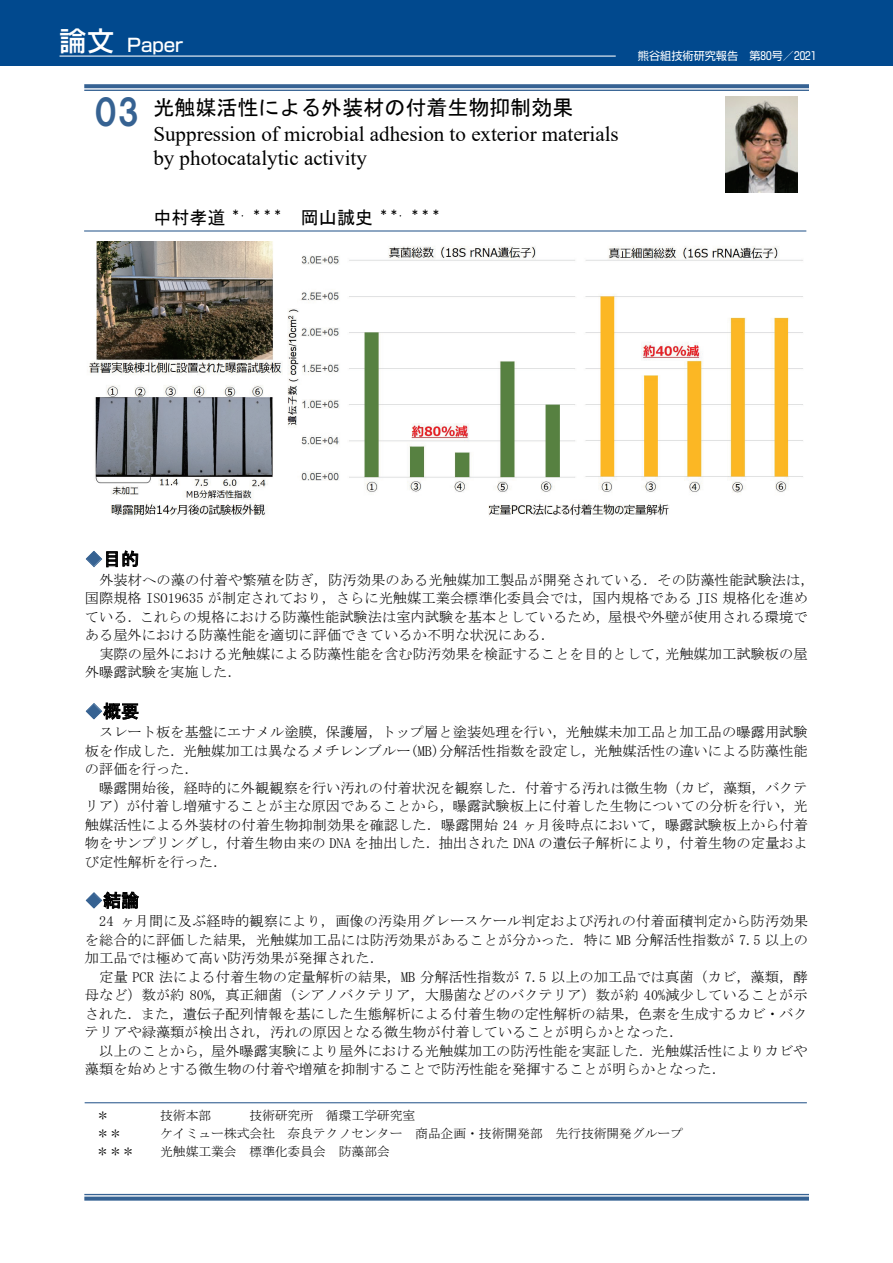
<style>
.page{position:relative;width:893px;height:1263px;background:#fff}
.page>*{position:absolute;margin:0;border:0;box-sizing:border-box;transform-origin:0 0}
.t1{font:36px "HGP Soei Kakugothic UB";color:#366292}
.t2{font:21px/24.2px "Times New Roman";color:#000}
.t3{font:21px "MS Gothic";color:#000}
.t4{font:18px "MS Gothic";color:#000}
.t5{font:500 18px "Shin Go Pro";color:#fff}
.t6{font:14.25px/18.5px "MS Mincho";color:#000;text-align:justify}
.t7{font:12.75px "MS Mincho";color:#000}
.t8{font:11.1px "Shin Go Pr 6";color:#fff}
.t9{font:10.5px "MS Gothic";color:#000}
.s1{font-size:26.55px}
.s2{font-size:18px}
.s3{color:#366292}
</style>
<div class="page">
<div style="left:724px;top:95px;width:76px;height:102px;background:linear-gradient(to right,#fff,#fff)"></div>
<img style="left:726px;top:97px;width:72px;height:95px">
<img style="left:89px;top:241px;width:714px;height:276px">
<hr style="left:84px;top:90px;width:725px;height:1px;background:#366293">
<svg style="left:84px;top:84px;width:725px;height:4px;background:#406998"></svg>
<hr style="left:84px;top:230px;width:722px;height:2px;background:#366293">
<svg style="left:84px;top:1196px;width:725px;height:4px;background:#5479a3"></svg>
<hr style="left:84px;top:1194px;width:725px;height:1px;background:#366293">
<hr style="left:85px;top:1102px;width:722px;height:1px;background:#366293">
<div style="left:0;top:0;width:893px;height:66px;background:#01498e"></div>
<hr style="left:60px;top:56px;width:556px;height:1px;background:#fff">
<p class="t5" style="left:60px;top:30px;width:125px"><span class="s1">論文</span> Paper</p>
<h1 class="t1" style="left:94px;top:95px;width:47px">03</h1>
<h2 class="t3" style="left:153px;top:97px;width:422px">光触媒活性による外装材の付着生物抑制効果</h2>
<h2 class="t2" style="left:153px;top:121px;width:467px">Suppression of microbial adhesion to exterior materials by photocatalytic activity</h2>
<p class="t9" style="left:153px;top:207px;width:289px"><span class="s2">中村孝道</span>＊, ＊＊＊ <span class="s2">岡山誠史</span>＊＊, ＊＊＊</p>
<p class="t8" style="left:638px;top:47px;width:180px">熊谷組技術研究報告　第80号／2021</p>
<p class="t4" style="left:85px;top:550px;width:56px"><span class="s3">◆</span>目的</p>
<p class="t6" style="left:85px;top:570px;width:731px;text-align:left;text-indent:14px">外装材への藻の付着や繁殖を防ぎ，防汚効果のある光触媒加工製品が開発されている．その防藻性能試験法は，国際規格 ISO19635 が制定されており，さらに光触媒工業会標準化委員会では，国内規格である JIS 規格化を進めている．これらの規格における防藻性能試験法は室内試験を基本としているため，屋根や外壁が使用される環境である屋外における防藻性能を適切に評価できているか不明な状況にある．</p>
<p class="t6" style="left:85px;top:644px;width:724px;text-indent:14px">実際の屋外における光触媒による防藻性能を含む防汚効果を検証することを目的として，光触媒加工試験板の屋外曝露試験を実施した．</p>
<p class="t4" style="left:85px;top:702px;width:56px"><span class="s3">◆</span>概要</p>
<p class="t6" style="left:85px;top:723px;width:724px;text-indent:14px">スレート板を基盤にエナメル塗膜，保護層，トップ層と塗装処理を行い，光触媒未加工品と加工品の曝露用試験板を作成した．光触媒加工は異なるメチレンブルー(MB)分解活性指数を設定し，光触媒活性の違いによる防藻性能の評価を行った．</p>
<p class="t6" style="left:85px;top:778px;width:724px;text-indent:14px">曝露開始後，経時的に外観観察を行い汚れの付着状況を観察した．付着する汚れは微生物（カビ，藻類，バクテリア）が付着し増殖することが主な原因であることから，曝露試験板上に付着した生物についての分析を行い，光触媒活性による外装材の付着生物抑制効果を確認した．曝露開始 24 ヶ月後時点において，曝露試験板上から付着物をサンプリングし，付着生物由来の DNA を抽出した．抽出された DNA の遺伝子解析により，付着生物の定量および定性解析を行った．</p>
<p class="t4" style="left:85px;top:891px;width:56px"><span class="s3">◆</span>結論</p>
<p class="t6" style="left:85px;top:912px;width:725px;text-indent:14px">24 ヶ月間に及ぶ経時的観察により，画像の汚染用グレースケール判定および汚れの付着面積判定から防汚効果を総合的に評価した結果，光触媒加工品には防汚効果があることが分かった．特に MB 分解活性指数が 7.5 以上の加工品では極めて高い防汚効果が発揮された．</p>
<p class="t6" style="left:85px;top:967px;width:724px;text-indent:14px">定量 PCR 法による付着生物の定量解析の結果，MB 分解活性指数が 7.5 以上の加工品では真菌（カビ，藻類，酵母など）数が約 80%，真正細菌（シアノバクテリア，大腸菌などのバクテリア）数が約 40%減少していることが示された．また，遺伝子配列情報を基にした生態解析による付着生物の定性解析の結果，色素を生成するカビ・バクテリアや緑藻類が検出され，汚れの原因となる微生物が付着していることが明らかとなった．</p>
<p class="t6" style="left:85px;top:1041px;width:724px;text-indent:14px">以上のことから，屋外曝露実験により屋外における光触媒加工の防汚性能を実証した．光触媒活性によりカビや藻類を始めとする微生物の付着や増殖を抑制することで防汚性能を発揮することが明らかとなった．</p>
<p class="t7" style="left:96px;top:1109px;width:14px">＊</p>
<p class="t7" style="left:160px;top:1109px;width:53px">技術本部</p>
<p class="t7" style="left:249px;top:1109px;width:167px">技術研究所 循環工学研究室</p>
<p class="t7" style="left:96px;top:1127px;width:27px">＊＊</p>
<p class="t7" style="left:160px;top:1127px;width:524px">ケイミュー株式会社 奈良テクノセンター 商品企画・技術開発部 先行技術開発グループ</p>
<p class="t7" style="left:96px;top:1145px;width:40px">＊＊＊</p>
<p class="t7" style="left:160px;top:1145px;width:231px">光触媒工業会 標準化委員会 防藻部会</p>
</div>
